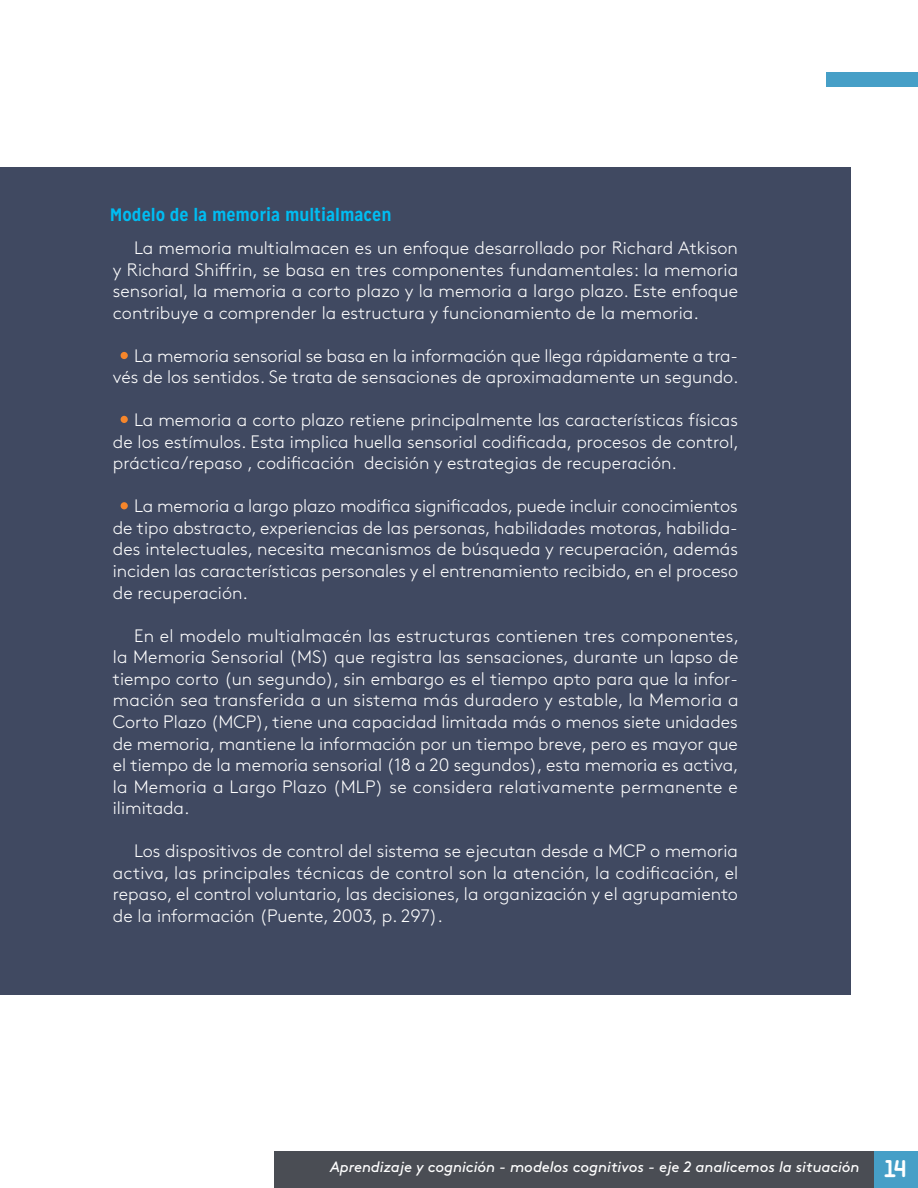
<style>
.page{position:relative;width:918px;height:1188px;background:#fff}
.page>*{position:absolute;margin:0;border:0;box-sizing:border-box;transform-origin:0 0}
.t1{font:300 18px/21.6px "Brown Std";color:#fff;text-align:justify}
.t2{font:700 18px "Mission Gothic";color:#00bdf2}
.t3{font:italic 15px "Brown Std";letter-spacing:-.005em;color:#fff}
.s1{font-family:"Areandina Voz";font-style:normal;font-size:24px}
</style>
<div class="page">
<div style="left:826px;top:72px;width:92px;height:15px;background:#469fc7"></div>
<div style="left:873px;top:1151px;width:45px;height:37px;background:#469fc7"></div>
<div style="left:274px;top:1151px;width:599px;height:37px;background:#4a4d54"></div>
<div style="left:0;top:168px;width:851px;height:827px;background:#404961"></div>
<div style="left:121px;top:352px;width:7px;height:7px;background:#f6862b;border-radius:50%"></div>
<div style="left:121px;top:416px;width:7px;height:7px;background:#f6862b;border-radius:50%"></div>
<div style="left:121px;top:502px;width:7px;height:7px;background:#f6862b;border-radius:50%"></div>
<p class="t2" style="left:110px;top:203px;width:283px">Modelo de la memoria multialmacen</p>
<p class="t1" style="left:113px;top:237px;width:627px;text-indent:21px">La memoria multialmacen es un enfoque desarrollado por Richard Atkison y Richard Shiffrin, se basa en tres componentes fundamentales: la memoria sensorial, la memoria a corto plazo y la memoria a largo plazo . Este enfoque contribuye a comprender la estructura y funcionamiento de la memoria .</p>
<p class="t1" style="left:113px;top:345px;width:627px;text-align:right">La memoria sensorial se basa en la información que llega rápidamente a tra&shy;vés de los sentidos . Se trata de sensaciones de aproximadamente un segundo .</p>
<p class="t1" style="left:113px;top:409px;width:628px;text-indent:21px">La memoria a corto plazo retiene principalmente las características físicas de los estímulos . Esta implica huella sensorial codificada, procesos de control, práctica/repaso , codificación decisión y estrategias de recuperación .</p>
<p class="t1" style="left:113px;top:496px;width:627px;text-indent:21px">La memoria a largo plazo modifica significados, puede incluir conocimientos de tipo abstracto, experiencias de las personas, habilidades motoras, habilida&shy;des intelectuales, necesita mecanismos de búsqueda y recuperación, además inciden las características personales y el entrenamiento recibido, en el proceso de recuperación .</p>
<p class="t1" style="left:113px;top:625px;width:628px;text-indent:21px">En el modelo multialmacén las estructuras contienen tres componentes, la Memoria Sensorial (MS) que registra las sensaciones, durante un lapso de tiempo corto (un segundo), sin embargo es el tiempo apto para que la infor&shy;mación sea transferida a un sistema más duradero y estable, la Memoria a Corto Plazo (MCP), tiene una capacidad limitada más o menos siete unidades de memoria, mantiene la información por un tiempo breve, pero es mayor que el tiempo de la memoria sensorial (18 a 20 segundos), esta memoria es activa, la Memoria a Largo Plazo (MLP) se considera relativamente permanente e ilimitada .</p>
<p class="t1" style="left:113px;top:840px;width:627px;text-indent:21px">Los dispositivos de control del sistema se ejecutan desde a MCP o memoria activa, las principales técnicas de control son la atención, la codificación, el repaso, el control voluntario, las decisiones, la organización y el agrupamiento de la información (Puente, 2003, p . 297) .</p>
<p class="t3" style="left:330px;top:1158px;width:578px">Aprendizaje y cognición - modelos cognitivos - eje 2 analicemos la situación <span class="s1">14</span></p>
</div>
